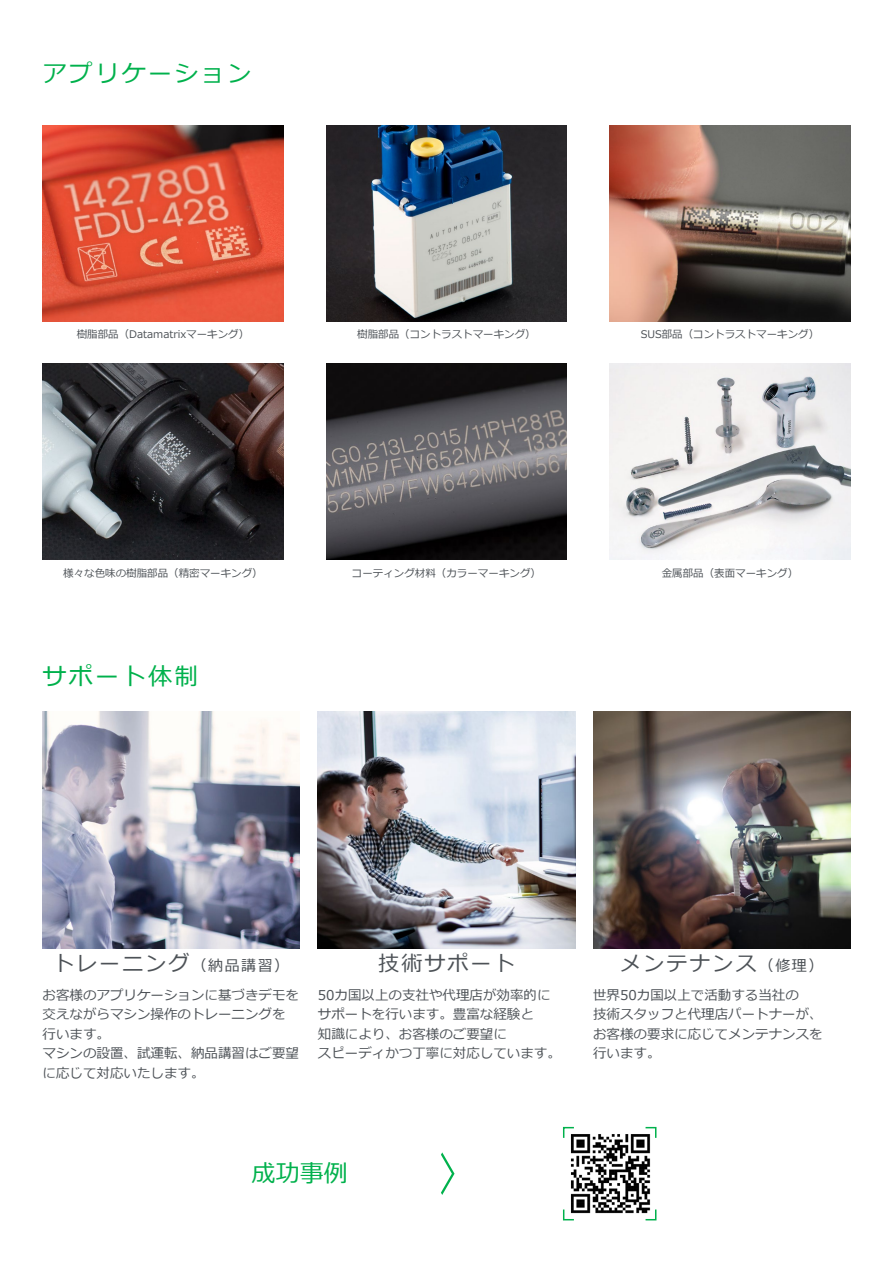
<style>
.page{position:relative;width:893px;height:1263px;background:#fff}
.page>*{position:absolute;margin:0;border:0;box-sizing:border-box;transform-origin:0 0}
.t1{font:24px "Meiryo";letter-spacing:.1em;color:#00b14c}
.t2{font:21px "Meiryo";letter-spacing:.1em;color:#4d5257}
.t3{font:13.5px/19.5px "Meiryo";color:#4d5257}
.t4{font:10.5px "Meiryo";color:#4d5257}
.s1{font-size:15px}
</style>
<div class="page">
<img style="left:43px;top:126px;width:240px;height:195px">
<img style="left:609px;top:126px;width:241px;height:195px">
<img style="left:326px;top:126px;width:241px;height:195px">
<img style="left:326px;top:364px;width:241px;height:195px">
<img style="left:43px;top:364px;width:240px;height:195px">
<img style="left:609px;top:364px;width:241px;height:195px">
<img style="left:43px;top:712px;width:257px;height:236px">
<img style="left:318px;top:712px;width:257px;height:236px">
<img style="left:593px;top:712px;width:257px;height:236px">
<img style="left:570px;top:1134px;width:81px;height:80px">
<svg style="left:441px;top:1152px;width:13px;height:43px"></svg>
<svg style="left:563px;top:1126px;width:12px;height:13px"></svg>
<svg style="left:563px;top:1208px;width:12px;height:13px"></svg>
<svg style="left:644px;top:1126px;width:13px;height:13px"></svg>
<svg style="left:644px;top:1208px;width:13px;height:13px"></svg>
<h1 class="t1" style="left:43px;top:57px;width:210px">アプリケーション</h1>
<p class="t4" style="left:77px;top:327px;width:174px">樹脂部品（Datamatrixマーキング）</p>
<p class="t4" style="left:357px;top:327px;width:180px">樹脂部品（コントラストマーキング）</p>
<p class="t4" style="left:641px;top:327px;width:180px">SUS部品（コントラストマーキング）</p>
<p class="t4" style="left:63px;top:566px;width:201px">様々な色味の樹脂部品（精密マーキング）</p>
<p class="t4" style="left:662px;top:566px;width:138px">金属部品（表面マーキング）</p>
<p class="t4" style="left:352px;top:566px;width:190px">コーティング材料（カラーマーキング）</p>
<h1 class="t1" style="left:43px;top:660px;width:157px">サポート体制</h1>
<h2 class="t2" style="left:53px;top:948px;width:238px">トレーニング<span class="s1">（納品講習）</span></h2>
<h2 class="t2" style="left:378px;top:948px;width:138px">技術サポート</h2>
<h2 class="t2" style="left:620px;top:948px;width:205px">メンテナンス<span class="s1">（修理）</span></h2>
<p class="t3" style="left:43px;top:986px;width:258px">お客様のアプリケーションに基づきデモを交えながらマシン操作のトレーニングを行います。<br>マシンの設置、試運転、納品講習はご要望に応じて対応いたします。</p>
<p class="t3" style="left:318px;top:986px;width:244px">50カ国以上の支社や代理店が効率的にサポートを行います。豊富な経験と<br>知識により、お客様のご要望に<br>スピーディかつ丁寧に対応しています。</p>
<p class="t3" style="left:593px;top:986px;width:231px">世界50カ国以上で活動する当社の<br>技術スタッフと代理店パートナーが、お客様の要求に応じてメンテナンスを行います。</p>
<h1 class="t1" style="left:252px;top:1156px;width:97px">成功事例</h1>
</div>
